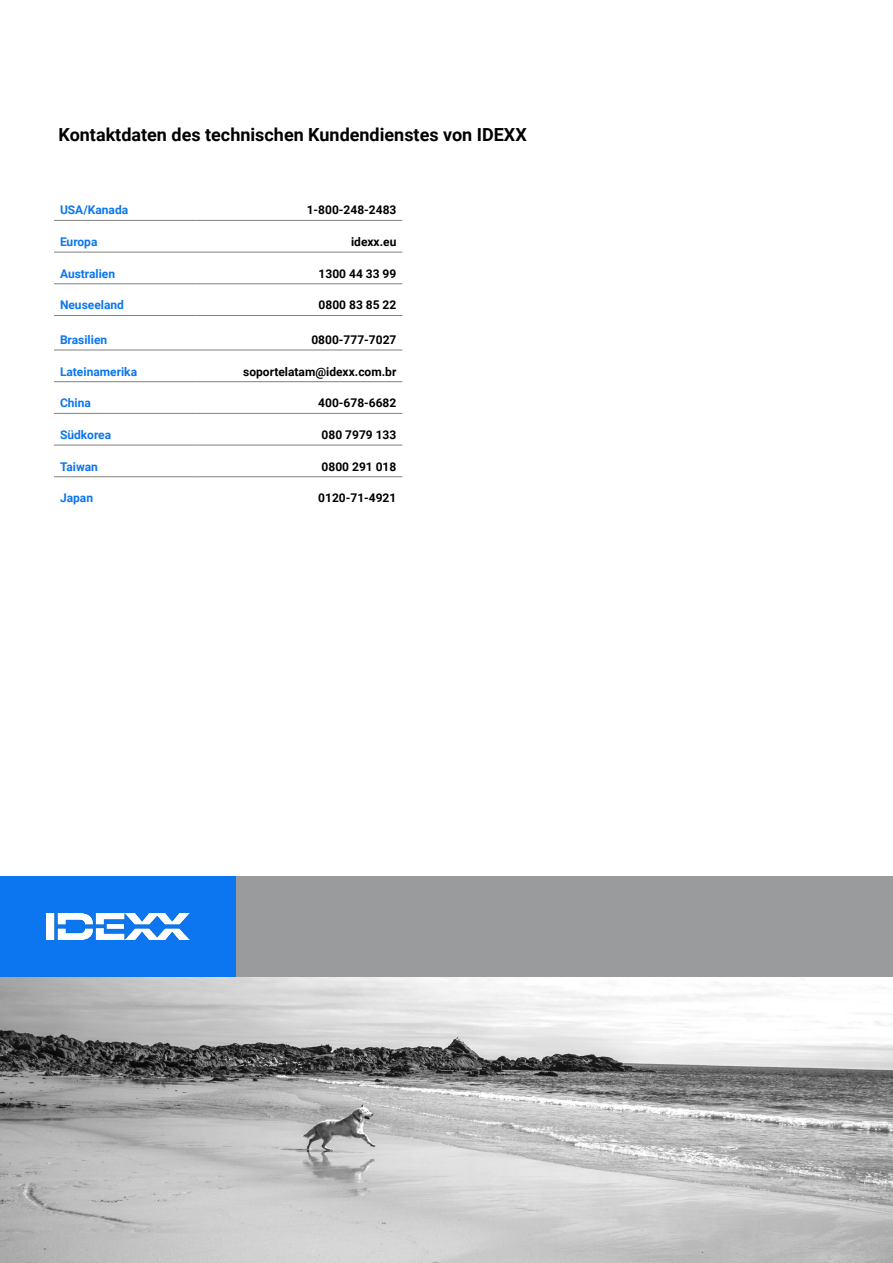
<style>
.page{position:relative;width:893px;height:1263px;background:#fff}
.page>*{position:absolute;margin:0;border:0;box-sizing:border-box;transform-origin:0 0}
.t1{font:700 18px "Roboto";color:#000}
.t2{font:700 12px "Roboto";color:#000}
.t3{font:700 12px "Roboto";color:#0b76f0}
</style>
<div class="page">
<hr style="left:54px;top:220px;width:141px;height:1px;background:#808080">
<hr style="left:195px;top:220px;width:207px;height:1px;background:#808080">
<hr style="left:54px;top:252px;width:141px;height:1px;background:#808080">
<hr style="left:195px;top:252px;width:207px;height:1px;background:#808080">
<hr style="left:54px;top:284px;width:141px;height:1px;background:#808080">
<hr style="left:195px;top:284px;width:207px;height:1px;background:#808080">
<hr style="left:54px;top:315px;width:141px;height:1px;background:#808080">
<hr style="left:195px;top:315px;width:207px;height:1px;background:#808080">
<hr style="left:54px;top:350px;width:141px;height:1px;background:#808080">
<hr style="left:195px;top:350px;width:207px;height:1px;background:#808080">
<hr style="left:54px;top:381px;width:141px;height:1px;background:#808080">
<hr style="left:195px;top:381px;width:207px;height:1px;background:#808080">
<hr style="left:54px;top:413px;width:141px;height:1px;background:#808080">
<hr style="left:195px;top:413px;width:207px;height:1px;background:#808080">
<hr style="left:54px;top:445px;width:141px;height:1px;background:#808080">
<hr style="left:195px;top:445px;width:207px;height:1px;background:#808080">
<hr style="left:54px;top:476px;width:141px;height:1px;background:#808080">
<hr style="left:195px;top:476px;width:207px;height:1px;background:#808080">
<div style="left:0;top:876px;width:236px;height:101px;background:#0b76f0"></div>
<img style="left:0;top:977px;width:893px;height:286px">
<div style="left:236px;top:876px;width:657px;height:101px;background:#9a9b9c"></div>
<img style="left:47px;top:914px;width:142px;height:26px">
<p class="t1" style="left:58px;top:122px;width:470px">Kontaktdaten des technischen Kundendienstes von IDEXX</p>
<p class="t3" style="left:60px;top:202px;width:70px">USA/Kanada</p>
<p class="t2" style="left:307px;top:202px;width:91px">1-800-248-2483</p>
<p class="t3" style="left:60px;top:233px;width:39px">Europa</p>
<p class="t2" style="left:351px;top:233px;width:47px">idexx.eu</p>
<p class="t3" style="left:60px;top:265px;width:57px">Australien</p>
<p class="t2" style="left:319px;top:265px;width:79px">1300 44 33 99</p>
<p class="t3" style="left:60px;top:297px;width:65px">Neuseeland</p>
<p class="t2" style="left:319px;top:297px;width:79px">0800 83 85 22</p>
<p class="t3" style="left:60px;top:331px;width:49px">Brasilien</p>
<p class="t2" style="left:311px;top:331px;width:87px">0800-777-7027</p>
<p class="t3" style="left:60px;top:363px;width:79px">Lateinamerika</p>
<p class="t2" style="left:243px;top:363px;width:155px">soportelatam@idexx.com.br</p>
<p class="t3" style="left:60px;top:395px;width:32px">China</p>
<p class="t2" style="left:318px;top:395px;width:80px">400-678-6682</p>
<p class="t3" style="left:60px;top:426px;width:53px">Südkorea</p>
<p class="t2" style="left:322px;top:426px;width:76px">080 7979 133</p>
<p class="t3" style="left:60px;top:458px;width:40px">Taiwan</p>
<p class="t2" style="left:322px;top:458px;width:76px">0800 291 018</p>
<p class="t3" style="left:60px;top:490px;width:35px">Japan</p>
<p class="t2" style="left:318px;top:490px;width:80px">0120-71-4921</p>
</div>
